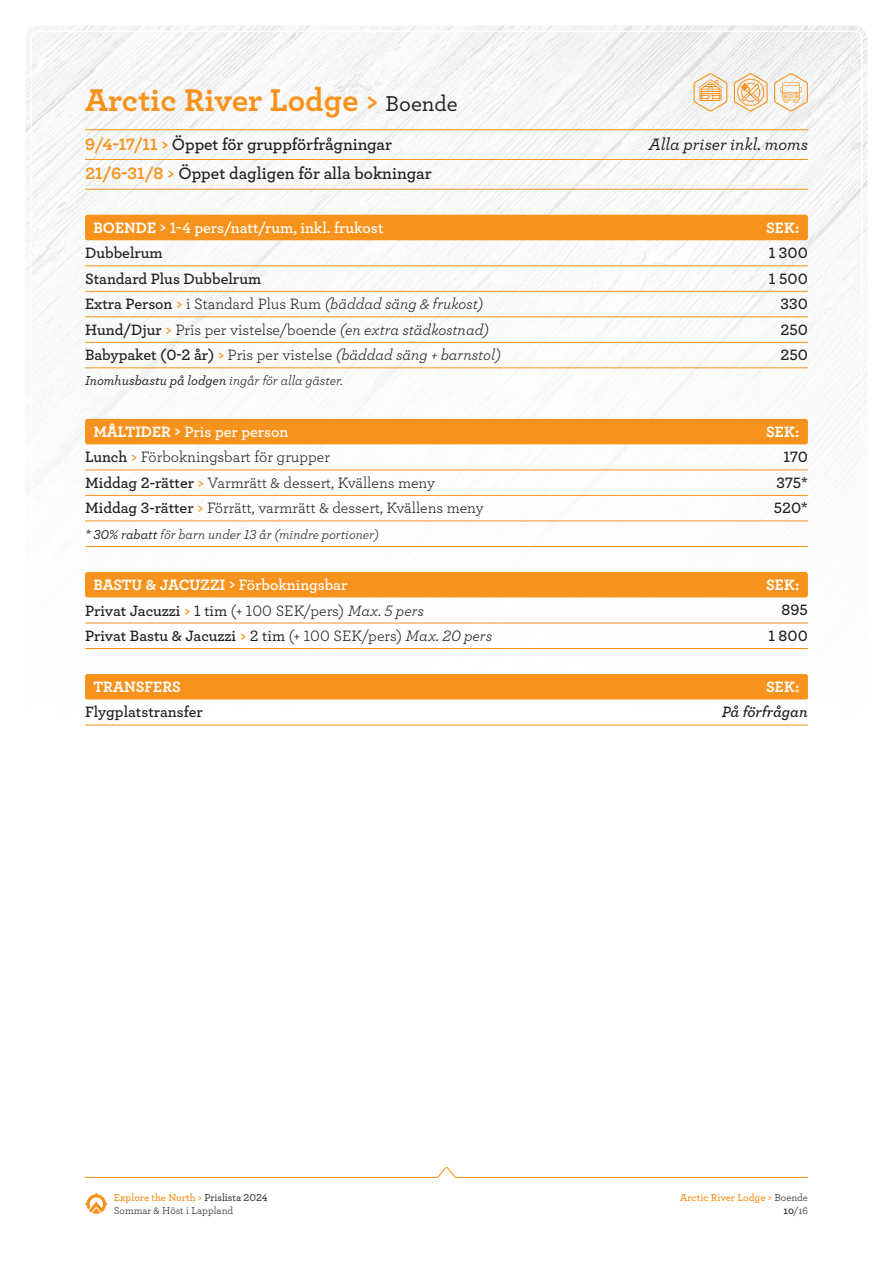
<style>
.page{position:relative;width:893px;height:1263px;background:#fff}
.page>*{position:absolute;margin:0;border:0;box-sizing:border-box;transform-origin:0 0}
.t1{font:700 33px "Archer";color:#f7931d}
.t2{font:600 17.25px "Archer";letter-spacing:-.005em;color:#231f20}
.t3{font:italic 500 17.25px "Archer";color:#231f20}
.t4{font:15.75px "Archer";color:#231f20}
.t5{font:600 15.75px "Archer";color:#231f20}
.t6{font:italic 15.75px "Archer";color:#231f20}
.t7{font:600 15.75px "Archer";color:#fff}
.t8{font:700 15.75px "Archer";color:#fff}
.t9{font:italic 600 15.75px "Archer";color:#231f20}
.t10{font:italic 13.5px "Archer";color:#231f20}
.t11{font:italic 500 13.5px "Archer";color:#231f20}
.t12{font:10.5px/12.6px "Archer";color:#231f20}
.t13{font:600 10.5px "Archer";color:#f7931d}
.s1{font-size:29.25px}
.s2{font-weight:500;font-size:22.5px;color:#231f20}
.s3{font-weight:700;color:#f7931d}
.s4{font-weight:700}
.s5{font-weight:600;font-style:normal}
.s6{font-weight:600;font-style:normal;color:#f7931d}
.s7{font-style:normal}
.s8{font-weight:600}
.s9{font-weight:600;color:#f7931d}
.s10{font-style:italic}
.s11{font-weight:400}
.s12{font-weight:500}
.s13{color:#f7931d}
.s14{font-weight:400;font-style:italic}
.s15{font-weight:400;color:#231f20}
</style>
<div class="page">
<img style="left:26px;top:26px;width:841px;height:1167px">
<svg style="left:85px;top:1167px;width:723px;height:11px"></svg>
<svg style="left:85px;top:1193px;width:23px;height:21px"></svg>
<div style="left:85px;top:215px;width:723px;height:25px;background:#f7931d;border-radius:3px"></div>
<hr style="left:85px;top:265px;width:723px;height:1px;background:#f7931d">
<div style="left:85px;top:419px;width:723px;height:25px;background:#f7931d;border-radius:3px"></div>
<hr style="left:85px;top:469px;width:723px;height:1px;background:#f7931d">
<hr style="left:85px;top:291px;width:723px;height:1px;background:#f7931d">
<hr style="left:85px;top:316px;width:723px;height:1px;background:#f7931d">
<hr style="left:85px;top:342px;width:723px;height:1px;background:#f7931d">
<hr style="left:85px;top:495px;width:723px;height:1px;background:#f7931d">
<hr style="left:85px;top:520px;width:723px;height:1px;background:#f7931d">
<hr style="left:85px;top:546px;width:723px;height:1px;background:#f7931d">
<svg style="left:774px;top:73px;width:34px;height:38px"></svg>
<svg style="left:734px;top:73px;width:34px;height:38px"></svg>
<svg style="left:693px;top:73px;width:34px;height:38px"></svg>
<hr style="left:85px;top:129px;width:723px;height:1px;background:#f7931d">
<hr style="left:85px;top:159px;width:723px;height:1px;background:#f7931d">
<hr style="left:85px;top:189px;width:723px;height:1px;background:#f7931d">
<hr style="left:85px;top:367px;width:723px;height:1px;background:#f7931d">
<div style="left:85px;top:674px;width:723px;height:25px;background:#f7931d;border-radius:3px"></div>
<hr style="left:85px;top:698px;width:723px;height:1px;background:#f7931d">
<hr style="left:85px;top:725px;width:723px;height:1px;background:#f7931d">
<div style="left:85px;top:572px;width:723px;height:25px;background:#f7931d;border-radius:3px"></div>
<hr style="left:85px;top:623px;width:723px;height:1px;background:#f7931d">
<hr style="left:85px;top:648px;width:723px;height:1px;background:#f7931d">
<p class="t1" style="left:85px;top:74px;width:374px">Arctic River Lodge <span class="s1">&gt;</span> <span class="s2">Boende</span></p>
<p class="t2" style="left:85px;top:132px;width:308px"><span class="s3">9/4-17/11 &gt;</span> Öppet för gruppförfrågningar</p>
<p class="t2" style="left:85px;top:161px;width:348px"><span class="s3">21/6-31/8 &gt;</span> Öppet dagligen för alla bokningar</p>
<p class="t7" style="left:94px;top:216px;width:291px"><span class="s4">BOENDE &gt;</span> 1-4 pers/natt/rum, inkl. frukost</p>
<p class="t5" style="left:85px;top:241px;width:79px">Dubbelrum</p>
<p class="t5" style="left:85px;top:267px;width:178px">Standard Plus Dubbelrum</p>
<p class="t6" style="left:85px;top:293px;width:400px"><span class="s5">Extra Person</span> <span class="s6">&gt;</span> <span class="s7">i Standard Plus Rum</span> (bäddad säng &amp; frukost)</p>
<p class="t4" style="left:85px;top:318px;width:405px"><span class="s8">Hund/Djur</span> <span class="s9">&gt;</span> Pris per vistelse/boende <span class="s10">(en extra städkostnad)</span></p>
<p class="t6" style="left:85px;top:344px;width:417px"><span class="s5">Babypaket (0-2 år)</span> <span class="s6">&gt;</span> <span class="s7">Pris per vistelse</span> (bäddad säng + barnstol)</p>
<p class="t11" style="left:85px;top:371px;width:259px">Inomhusbastu på lodgen <span class="s11">ingår för alla gäster.</span></p>
<p class="t7" style="left:94px;top:420px;width:196px"><span class="s4">MÅLTIDER &gt;</span> Pris per person</p>
<p class="t4" style="left:85px;top:446px;width:247px"><span class="s8">Lunch</span> <span class="s9">&gt;</span> Förbokningsbart för grupper</p>
<p class="t4" style="left:85px;top:472px;width:351px"><span class="s8">Middag 2-rätter</span> <span class="s9">&gt;</span> Varmrätt &amp; dessert, Kvällens meny</p>
<p class="t4" style="left:85px;top:497px;width:400px"><span class="s8">Middag 3-rätter</span> <span class="s9">&gt;</span> Förrätt, varmrätt &amp; dessert, Kvällens meny</p>
<p class="t10" style="left:85px;top:525px;width:295px"><span class="s12">* 30% rabatt</span> för barn under 13 år (mindre portioner)</p>
<p class="t8" style="left:94px;top:572px;width:255px">BASTU &amp; JACUZZI &gt; <span class="s8">Förbokningsbar</span></p>
<p class="t4" style="left:85px;top:599px;width:340px"><span class="s8">Privat Jacuzzi</span> <span class="s9">&gt;</span> <span class="s12">1 tim</span> (+ 100 SEK/pers) <span class="s10">Max. 5 pers</span></p>
<p class="t5" style="left:85px;top:624px;width:409px">Privat Bastu &amp; Jacuzzi <span class="s13">&gt;</span> <span class="s12">2 tim</span> <span class="s11">(+ 100 SEK/pers)</span> <span class="s14">Max. 20 pers</span></p>
<p class="t3" style="left:649px;top:132px;width:161px">Alla priser inkl. moms</p>
<p class="t8" style="left:766px;top:215px;width:35px">SEK:</p>
<p class="t5" style="left:769px;top:241px;width:41px">1 300</p>
<p class="t5" style="left:769px;top:267px;width:40px">1 500</p>
<p class="t5" style="left:781px;top:292px;width:29px">330</p>
<p class="t5" style="left:780px;top:317px;width:29px">250</p>
<p class="t5" style="left:780px;top:343px;width:29px">250</p>
<p class="t8" style="left:766px;top:419px;width:35px">SEK:</p>
<p class="t5" style="left:783px;top:445px;width:26px">170</p>
<p class="t5" style="left:776px;top:471px;width:33px">375*</p>
<p class="t5" style="left:774px;top:496px;width:36px">520*</p>
<p class="t8" style="left:766px;top:572px;width:35px">SEK:</p>
<p class="t5" style="left:781px;top:598px;width:28px">895</p>
<p class="t5" style="left:768px;top:624px;width:41px">1 800</p>
<p class="t8" style="left:94px;top:674px;width:89px">TRANSFERS</p>
<p class="t5" style="left:85px;top:700px;width:119px">Flygplatstransfer</p>
<p class="t9" style="left:722px;top:700px;width:88px">På förfrågan</p>
<p class="t8" style="left:766px;top:674px;width:35px">SEK:</p>
<p class="t12" style="left:114px;top:1191px;width:155px"><span class="s9">Explore the North &gt;</span> <span class="s12">Prislista 2024<br></span>Sommar &amp; Höst i Lappland</p>
<p class="t13" style="left:680px;top:1190px;width:129px">Arctic River Lodge &gt; <span class="s15">Boende</span></p>
<p class="t12" style="left:784px;top:1203px;width:26px"><span class="s8">10</span>/16</p>
</div>
